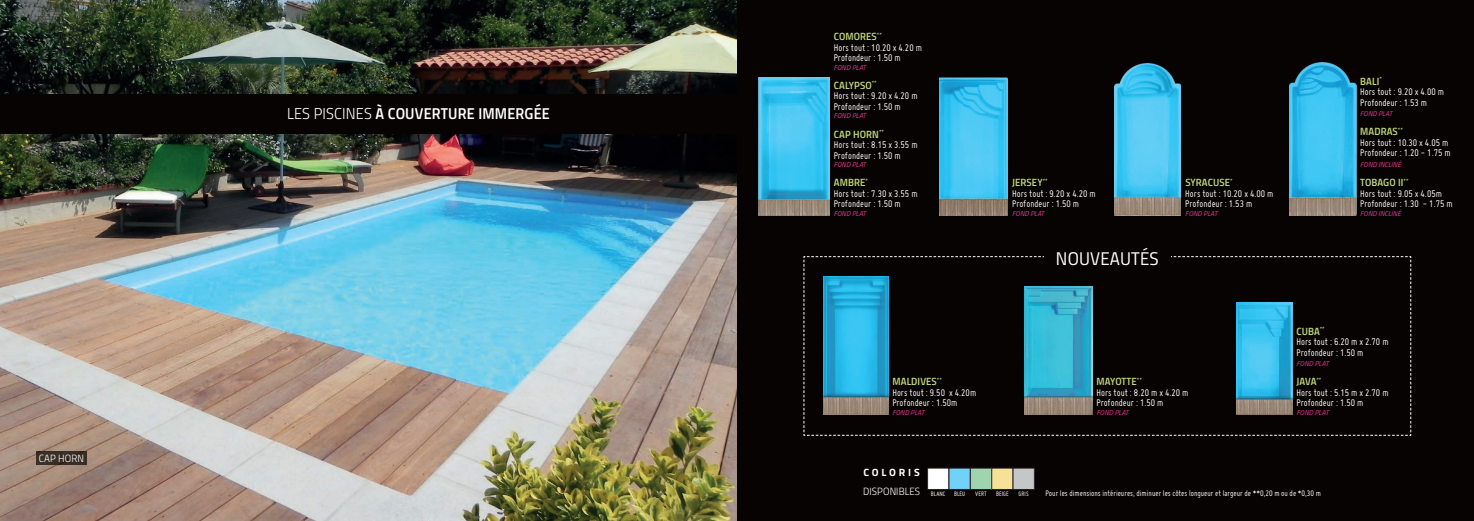
<style>
.page{position:relative;width:1474px;height:521px;background:#fff}
.page>*{position:absolute;margin:0;border:0;box-sizing:border-box;transform-origin:0 0}
.t1{font:18.38px "Titillium Regular Upright";letter-spacing:.01em;color:#fff}
.t2{font:15.75px "Titillium Semibold Upright";letter-spacing:.01em;color:#fff}
.t3{font:10.5px/10.5px "Miso";color:#fff}
.t4{font:10.5px "Titillium Semibold Upright";letter-spacing:.01em;color:#bfd77d}
.t5{font:10.5px "Titillium Light Upright";letter-spacing:.01em;color:#fff}
.t6{font:700 10.5px "Titillium";letter-spacing:.27em;color:#fff}
.t7{font:8.75px "Miso";color:#fff}
.t8{font:italic 7px "Titillium";letter-spacing:.01em;color:#ed3896}
.t9{font:7px "Miso";letter-spacing:.01em;color:#fff}
.s1{font-family:"Titillium Light Upright"}
</style>
<div class="page">
<div style="left:737px;top:0;width:736px;height:521px;background:#080303"></div>
<img style="left:0;top:0;width:737px;height:521px">
<img style="left:36px;top:452px;width:51px;height:13px">
<img style="left:1114px;top:63px;width:66px;height:153px">
<img style="left:758px;top:78px;width:71px;height:138px">
<img style="left:939px;top:77px;width:68px;height:139px">
<img style="left:1289px;top:62px;width:66px;height:154px">
<div style="left:927px;top:468px;width:21px;height:21px;background:#fff"></div>
<div style="left:927px;top:468px;width:22px;height:22px;border:1px solid #231f20"></div>
<div style="left:949px;top:468px;width:21px;height:21px;background:#72d1f6"></div>
<div style="left:948px;top:468px;width:22px;height:22px;border:1px solid #231f20"></div>
<div style="left:970px;top:468px;width:21px;height:21px;background:#a0d4ae"></div>
<div style="left:970px;top:468px;width:21px;height:22px;border:1px solid #231f20"></div>
<div style="left:991px;top:468px;width:22px;height:21px;background:#f7e197"></div>
<div style="left:991px;top:468px;width:22px;height:22px;border:1px solid #231f20"></div>
<div style="left:1013px;top:468px;width:21px;height:21px;background:#c5c6c8"></div>
<div style="left:1012px;top:468px;width:22px;height:22px;border:1px solid #231f20"></div>
<div style="left:0;top:94px;width:756px;height:40px;background:#080303"></div>
<svg style="left:803px;top:256px;width:608px;height:180px"></svg>
<div style="left:1044px;top:246px;width:126px;height:24px;background:#080303"></div>
<img style="left:823px;top:277px;width:65px;height:138px">
<img style="left:1024px;top:286px;width:68px;height:129px">
<img style="left:1235px;top:302px;width:57px;height:113px">
<p class="t5" style="left:39px;top:451px;width:47px">CAP HORN</p>
<h2 class="t2" style="left:287px;top:101px;width:264px"><span class="s1">LES PISCINES</span> À COUVERTURE IMMERGÉE</h2>
<p class="t4" style="left:833px;top:28px;width:50px">COMORES<sup>**</sup></p>
<p class="t3" style="left:833px;top:42px;width:90px">Hors tout : 10.20 x 4.20 m<br>Profondeur : 1.50 m</p>
<p class="t8" style="left:833px;top:62px;width:34px">FOND PLAT</p>
<p class="t4" style="left:833px;top:77px;width:44px">CALYPSO<sup>**</sup></p>
<p class="t3" style="left:833px;top:91px;width:85px">Hors tout : 9.20 x 4.20 m<br>Profondeur : 1.50 m</p>
<p class="t8" style="left:833px;top:111px;width:34px">FOND PLAT</p>
<p class="t4" style="left:833px;top:126px;width:52px">CAP HORN<sup>**</sup></p>
<p class="t3" style="left:833px;top:139px;width:85px">Hors tout : 8.15 x 3.55 m<br>Profondeur : 1.50 m</p>
<p class="t8" style="left:833px;top:159px;width:34px">FOND PLAT</p>
<p class="t4" style="left:833px;top:174px;width:36px">AMBRE<sup>*</sup></p>
<p class="t3" style="left:833px;top:188px;width:85px">Hors tout : 7.30 x 3.55 m<br>Profondeur : 1.50 m</p>
<p class="t8" style="left:833px;top:208px;width:34px">FOND PLAT</p>
<p class="t4" style="left:892px;top:374px;width:51px">MALDIVES<sup>**</sup></p>
<p class="t3" style="left:892px;top:387px;width:85px">Hors tout : 9.50 x 4.20m<br>Profondeur : 1.50m</p>
<p class="t8" style="left:892px;top:407px;width:34px">FOND PLAT</p>
<p class="t4" style="left:1012px;top:174px;width:37px">JERSEY<sup>**</sup></p>
<p class="t3" style="left:1012px;top:188px;width:85px">Hors tout : 9.20 x 4.20 m<br>Profondeur : 1.50 m</p>
<p class="t8" style="left:1012px;top:208px;width:34px">FOND PLAT</p>
<h1 class="t1" style="left:1055px;top:245px;width:104px">NOUVEAUTÉS</h1>
<p class="t4" style="left:1185px;top:174px;width:49px">SYRACUSE<sup>*</sup></p>
<p class="t3" style="left:1185px;top:188px;width:90px">Hors tout : 10.20 x 4.00 m<br>Profondeur : 1.53 m</p>
<p class="t8" style="left:1185px;top:208px;width:34px">FOND PLAT</p>
<p class="t4" style="left:1360px;top:73px;width:23px">BALI<sup>*</sup></p>
<p class="t3" style="left:1360px;top:86px;width:85px">Hors tout : 9.20 x 4.00 m<br>Profondeur : 1.53 m</p>
<p class="t8" style="left:1360px;top:109px;width:34px">FOND PLAT</p>
<p class="t4" style="left:1360px;top:124px;width:44px">MADRAS<sup>**</sup></p>
<p class="t3" style="left:1360px;top:137px;width:92px">Hors tout : 10.30 x 4.05 m<br>Profondeur : 1.20 - 1.75 m</p>
<p class="t8" style="left:1360px;top:159px;width:42px">FOND INCLINÉ</p>
<p class="t4" style="left:1360px;top:174px;width:50px">TOBAGO II<sup>**</sup></p>
<p class="t3" style="left:1360px;top:188px;width:94px">Hors tout : 9.05 x 4.05m<br>Profondeur : 1.30 - 1.75 m</p>
<p class="t8" style="left:1360px;top:208px;width:42px">FOND INCLINÉ</p>
<p class="t4" style="left:1096px;top:374px;width:47px">MAYOTTE<sup>**</sup></p>
<p class="t3" style="left:1096px;top:387px;width:94px">Hors tout : 8.20 m x 4.20 m<br>Profondeur : 1.50 m</p>
<p class="t8" style="left:1096px;top:407px;width:34px">FOND PLAT</p>
<p class="t4" style="left:1296px;top:323px;width:30px">CUBA<sup>**</sup></p>
<p class="t3" style="left:1296px;top:336px;width:94px">Hors tout : 6.20 m x 2.70 m<br>Profondeur : 1.50 m</p>
<p class="t8" style="left:1296px;top:358px;width:34px">FOND PLAT</p>
<p class="t4" style="left:1296px;top:374px;width:26px">JAVA<sup>**</sup></p>
<p class="t3" style="left:1296px;top:387px;width:94px">Hors tout : 5.15 m x 2.70 m<br>Profondeur : 1.50 m</p>
<p class="t8" style="left:1296px;top:407px;width:34px">FOND PLAT</p>
<p class="t6" style="left:863px;top:464px;width:58px">COLORIS</p>
<p class="t5" style="left:863px;top:484px;width:104px">DISPONIBLES <sub>BLANC</sub> <sub>BLEU</sub></p>
<p class="t9" style="left:975px;top:490px;width:13px">VERT</p>
<p class="t9" style="left:996px;top:490px;width:14px">BEIGE</p>
<p class="t9" style="left:1018px;top:490px;width:12px">GRIS</p>
<p class="t7" style="left:1045px;top:488px;width:277px">Pour les dimensions intérieures, diminuer les côtes longueur et largeur de **0,20 m ou de *0,30 m</p>
</div>
